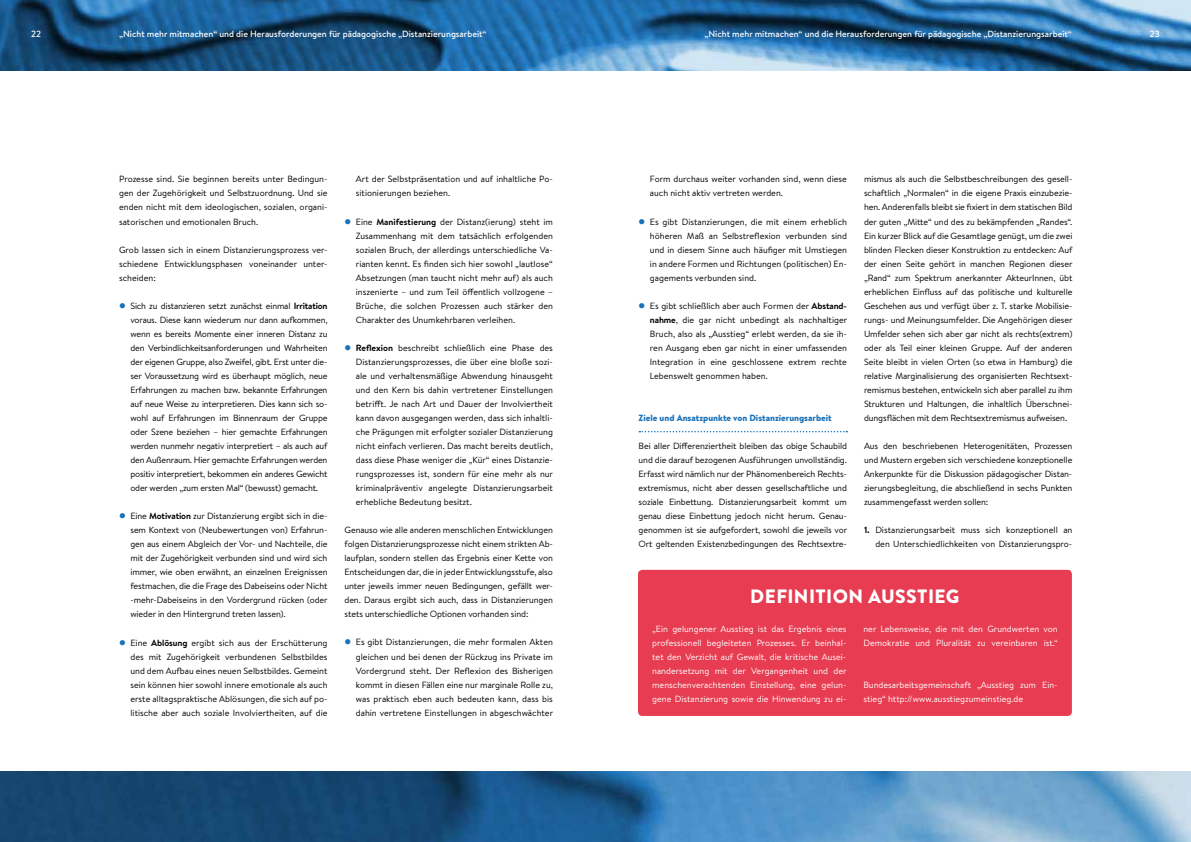
<style>
.page{position:relative;width:1191px;height:842px;background:#fff}
.page>*{position:absolute;margin:0;border:0;box-sizing:border-box;transform-origin:0 0}
.t1{font:900 19.3px "Brandon Text";letter-spacing:.02em;color:#fff}
.t2{font:9px/14px "Brandon Text";letter-spacing:-.01em;color:#000;text-align:justify}
.t3{font:9px/14px "Brandon Text";color:#fff}
.t4{font:500 9px "Brandon Text";color:#fff}
.t5{font:900 9px "Brandon Text";color:#1a72b9}
.s1{font-weight:700}
</style>
<div class="page">
<img style="left:0;top:0;width:1191px;height:70px">
<img style="left:0;top:772px;width:1191px;height:70px">
<svg style="left:639px;top:431px;width:208px;height:1px"></svg>
<div style="left:638px;top:570px;width:433px;height:146px;background:#e73c51;border-radius:4px"></div>
<p class="t4" style="left:31px;top:28px;width:11px">22</p>
<p class="t4" style="left:1149px;top:28px;width:11px">23</p>
<p class="t4" style="left:119px;top:28px;width:369px">„Nicht mehr mitmachen“ und die Herausforderungen für pädagogische „Distanzierungsarbeit“</p>
<p class="t4" style="left:704px;top:28px;width:369px">„Nicht mehr mitmachen“ und die Herausforderungen für pädagogische „Distanzierungsarbeit“</p>
<p class="t2" style="left:119px;top:172px;width:210px">Prozesse sind. Sie beginnen bereits unter Bedingun&shy;gen der Zugehörigkeit und Selbstzuordnung. Und sie enden nicht mit dem ideologischen, sozialen, organi&shy;satorischen und emotionalen Bruch.</p>
<p class="t2" style="left:119px;top:242px;width:210px;text-align:left">Grob lassen sich in einem Distanzierungsprozess ver&shy;schiedene Entwicklungsphasen voneinander unter&shy;scheiden:</p>
<p class="t2" style="left:130px;top:298px;width:199px">Sich zu distanzieren setzt zunächst einmal <span class="s1">Irritation </span>voraus. Diese kann wiederum nur dann aufkommen, wenn es bereits Momente einer inneren Distanz zu den Verbindlichkeitsanforderungen und Wahrheiten der eigenen Gruppe, also Zweifel, gibt. Erst unter die&shy;ser Voraussetzung wird es überhaupt möglich, neue Erfahrungen zu machen bzw. bekannte Erfahrungen auf neue Weise zu interpretieren. Dies kann sich so&shy;wohl auf Erfahrungen im Binnenraum der Gruppe oder Szene beziehen – hier gemachte Erfahrungen werden nunmehr negativ interpretiert – als auch auf den Außenraum. Hier gemachte Erfahrungen werden positiv interpretiert, bekommen ein anderes Gewicht oder werden „zum ersten Mal“ (bewusst) gemacht.</p>
<p class="t2" style="left:130px;top:509px;width:199px">Eine <span class="s1">Motivation</span> zur Distanzierung ergibt sich in die&shy;sem Kontext von (Neubewertungen von) Erfahrun&shy;gen aus einem Abgleich der Vor- und Nachteile, die mit der Zugehörigkeit verbunden sind und wird sich immer, wie oben erwähnt, an einzelnen Ereignissen festmachen, die die Frage des Dabeiseins oder Nicht -mehr-Dabeiseins in den Vordergrund rücken (oder wieder in den Hintergrund treten lassen).</p>
<p class="t2" style="left:130px;top:635px;width:199px">Eine <span class="s1">Ablösung</span> ergibt sich aus der Erschütterung des mit Zugehörigkeit verbundenen Selbstbildes und dem Aufbau eines neuen Selbstbildes. Gemeint sein können hier sowohl innere emotionale als auch erste alltagspraktische Ablösungen, die sich auf po&shy;litische aber auch soziale Involviertheiten, auf die</p>
<p class="t2" style="left:356px;top:172px;width:199px">Art der Selbstpräsentation und auf inhaltliche Po&shy;sitionierungen beziehen.</p>
<p class="t2" style="left:356px;top:214px;width:199px">Eine <span class="s1">Manifestierung</span> der Distanz(ierung) steht im Zusammenhang mit dem tatsächlich erfolgenden sozialen Bruch, der allerdings unterschiedliche Va&shy;rianten kennt. Es finden sich hier sowohl „lautlose“ Absetzungen (man taucht nicht mehr auf) als auch inszenierte – und zum Teil öffentlich vollzogene – Brüche, die solchen Prozessen auch stärker den Charakter des Unumkehrbaren verleihen.</p>
<p class="t2" style="left:356px;top:340px;width:199px"><span class="s1">Reflexion</span> beschreibt schließlich eine Phase des Distanzierungsprozesses, die über eine bloße sozi&shy;ale und verhaltensmäßige Abwendung hinausgeht und den Kern bis dahin vertretener Einstellungen betrifft. Je nach Art und Dauer der Involviertheit kann davon ausgegangen werden, dass sich inhaltli&shy;che Prägungen mit erfolgter sozialer Distanzierung nicht einfach verlieren. Das macht bereits deutlich, dass diese Phase weniger die „Kür“ eines Distanzie&shy;rungsprozesses ist, sondern für eine mehr als nur kriminalpräventiv angelegte Distanzierungsarbeit erhebliche Bedeutung besitzt.</p>
<p class="t2" style="left:344px;top:523px;width:210px">Genauso wie alle anderen menschlichen Entwicklungen folgen Distanzierungsprozesse nicht einem strikten Ab&shy;laufplan, sondern stellen das Ergebnis einer Kette von Entscheidungen dar, die in jeder Entwicklungsstufe, also unter jeweils immer neuen Bedingungen, gefällt wer&shy;den. Daraus ergibt sich auch, dass in Distanzierungen stets unterschiedliche Optionen vorhanden sind:</p>
<p class="t2" style="left:356px;top:635px;width:199px">Es gibt Distanzierungen, die mehr formalen Akten gleichen und bei denen der Rückzug ins Private im Vordergrund steht. Der Reflexion des Bisherigen kommt in diesen Fällen eine nur marginale Rolle zu, was praktisch eben auch bedeuten kann, dass bis dahin vertretene Einstellungen in abgeschwächter</p>
<p class="t2" style="left:650px;top:172px;width:199px">Form durchaus weiter vorhanden sind, wenn diese auch nicht aktiv vertreten werden.</p>
<p class="t2" style="left:650px;top:214px;width:199px">Es gibt Distanzierungen, die mit einem erheblich höheren Maß an Selbstreflexion verbunden sind und in diesem Sinne auch häufiger mit Umstiegen in andere Formen und Richtungen (politischen) En&shy;gagements verbunden sind.</p>
<p class="t2" style="left:650px;top:298px;width:199px">Es gibt schließlich aber auch Formen der <span class="s1">Abstand&shy;nahme</span>, die gar nicht unbedingt als nachhaltiger Bruch, also als „Ausstieg“ erlebt werden, da sie ih&shy;ren Ausgang eben gar nicht in einer umfassenden Integration in eine geschlossene extrem rechte Lebenswelt genommen haben.</p>
<p class="t5" style="left:638px;top:411px;width:195px">Ziele und Ansatzpunkte von Distanzierungsarbeit</p>
<p class="t2" style="left:638px;top:439px;width:210px;text-align:left">Bei aller Differenziertheit bleiben das obige Schaubild und die darauf bezogenen Ausführungen unvollständig.<br>Erfasst wird nämlich nur der Phänomenbereich Rechts&shy;extremismus, nicht aber dessen gesellschaftliche und soziale Einbettung. Distanzierungsarbeit kommt um genau diese Einbettung jedoch nicht herum. Genau&shy;genommen ist sie aufgefordert, sowohl die jeweils vor Ort geltenden Existenzbedingungen des Rechtsextre-</p>
<p class="t2" style="left:864px;top:172px;width:210px">mismus als auch die Selbstbeschreibungen des gesell&shy;schaftlich „Normalen“ in die eigene Praxis einzubezie&shy;hen. Anderenfalls bleibt sie fixiert in dem statischen Bild der guten „Mitte“ und des zu bekämpfenden „Randes“.<br>Ein kurzer Blick auf die Gesamtlage genügt, um die zwei blinden Flecken dieser Konstruktion zu entdecken: Auf der einen Seite gehört in manchen Regionen dieser „Rand“ zum Spektrum anerkannter AkteurInnen, übt erheblichen Einfluss auf das politische und kulturelle Geschehen aus und verfügt über z. T. starke Mobilisie&shy;rungs- und Meinungsumfelder. Die Angehörigen dieser Umfelder sehen sich aber gar nicht als rechts(extrem) oder als Teil einer kleinen Gruppe. Auf der anderen Seite bleibt in vielen Orten (so etwa in Hamburg) die relative Marginalisierung des organisierten Rechtsext&shy;remismus bestehen, entwickeln sich aber parallel zu ihm Strukturen und Haltungen, die inhaltlich Überschnei&shy;dungsflächen mit dem Rechtsextremismus aufweisen.</p>
<p class="t2" style="left:864px;top:439px;width:210px">Aus den beschriebenen Heterogenitäten, Prozessen und Mustern ergeben sich verschiedene konzeptionelle Ankerpunkte für die Diskussion pädagogischer Distan&shy;zierungsbegleitung, die abschließend in sechs Punkten zusammengefasst werden sollen:</p>
<p class="t2" style="left:864px;top:523px;width:210px;text-align:right"><span class="s1">1.</span> Distanzierungsarbeit muss sich konzeptionell an den Unterschiedlichkeiten von Distanzierungspro-</p>
<h1 class="t1" style="left:750px;top:583px;width:211px">DEFINITION AUSSTIEG</h1>
<p class="t3" style="left:652px;top:621px;width:196px;text-align:justify">„Ein gelungener Ausstieg ist das Ergebnis eines professionell begleiteten Prozesses. Er beinhal&shy;tet den Verzicht auf Gewalt, die kritische Ausei&shy;nandersetzung mit der Vergangenheit und der menschenverachtenden Einstellung, eine gelun&shy;gene Distanzierung sowie die Hinwendung zu ei-</p>
<p class="t3" style="left:863px;top:621px;width:196px">ner Lebensweise, die mit den Grundwerten von<br>Demokratie und Pluralität zu vereinbaren ist.“</p>
<p class="t3" style="left:863px;top:677px;width:196px">Bundesarbeitsgemeinschaft „Ausstieg zum Ein&shy;stieg“ http://www.ausstiegzumeinstieg.de</p>
</div>
